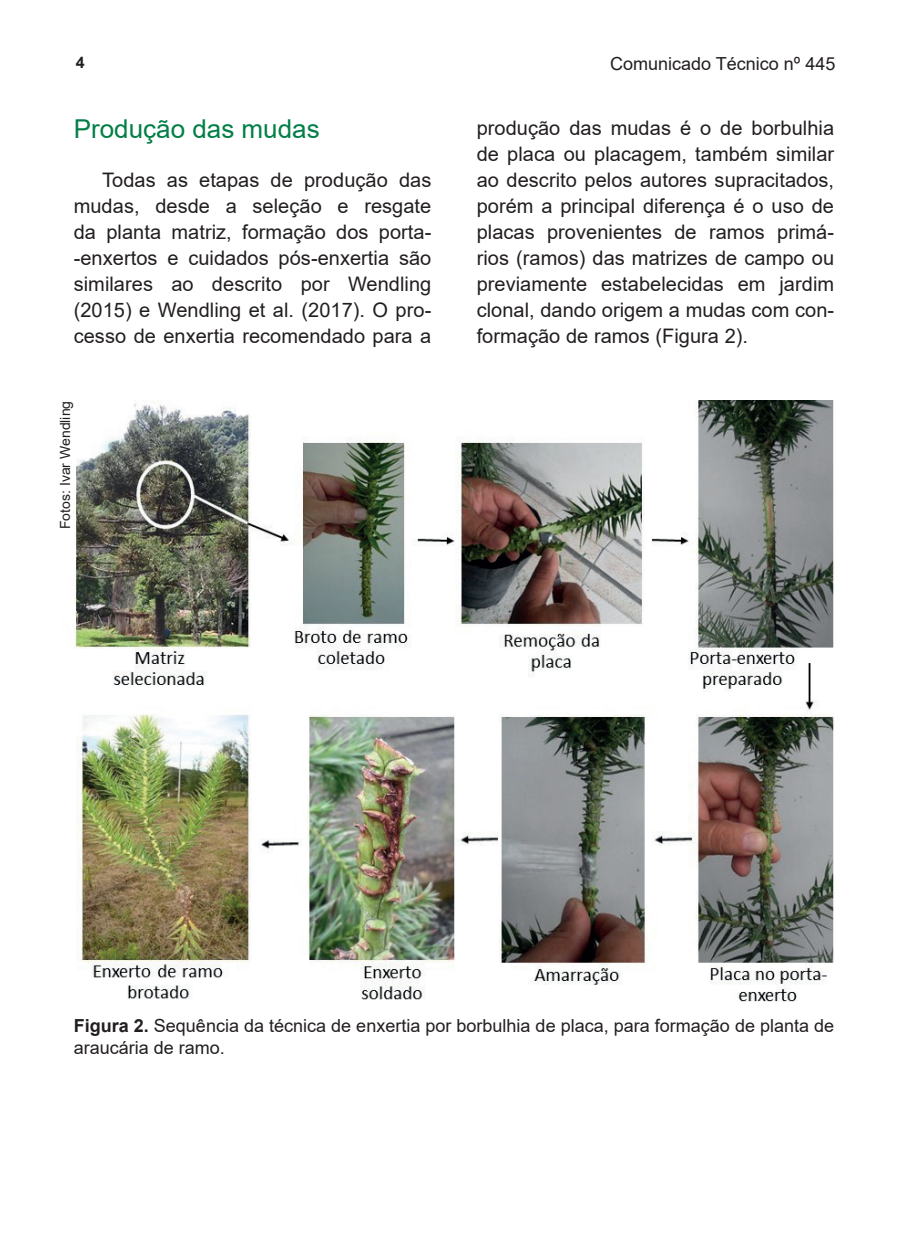
<style>
.page{position:relative;width:908px;height:1248px;background:#fff}
.page>*{position:absolute;margin:0;border:0;box-sizing:border-box;transform-origin:0 0}
.TITULO_1{font:26px "Arial";color:#007f46}
.MIOLO{font:20px/26px "Arial";color:#231f20;text-align:justify}
.FIGURA_LEGENDA{font:18px/21.6px "Arial";color:#231f20}
.t1{font:700 16px "Arial";color:#231f20}
.CREDITO_FOTO{font:14px "Arial";color:#231f20}
.s1{font-weight:700}
</style>
<div class="page">
<img style="left:73px;top:401px;width:761px;height:600px">
<p class="t1" style="left:76px;top:51px;width:10px">4</p>
<p class="FIGURA_LEGENDA" style="left:609px;top:53px;width:227px">Comunicado Técnico nº 445</p>
<p class="TITULO_1" style="left:74px;top:111px;width:247px">Produção das mudas</p>
<p class="MIOLO" style="left:74px;top:167px;width:359px;text-indent:28px">Todas as etapas de produção das mudas, desde a seleção e resgate da planta matriz, formação dos porta--enxertos e cuidados pós-enxertia são similares ao descrito por Wendling (2015) e Wendling et al. (2017). O pro&shy;cesso de enxertia recomendado para a</p>
<p class="CREDITO_FOTO" style="left:56px;top:529px;width:130px;rotate:-90deg">Fotos: Ivar Wendling</p>
<p class="MIOLO" style="left:476px;top:115px;width:359px">produção das mudas é o de borbulhia de placa ou placagem, também similar ao descrito pelos autores supracitados, porém a principal diferença é o uso de placas provenientes de ramos primá&shy;rios (ramos) das matrizes de campo ou previamente estabelecidas em jardim clonal, dando origem a mudas com con&shy;formação de ramos (Figura 2).</p>
<p class="FIGURA_LEGENDA" style="left:74px;top:1015px;width:761px"><span class="s1">Figura 2.</span> Sequência da técnica de enxertia por borbulhia de placa, para formação de planta de araucária de ramo.</p>
</div>
